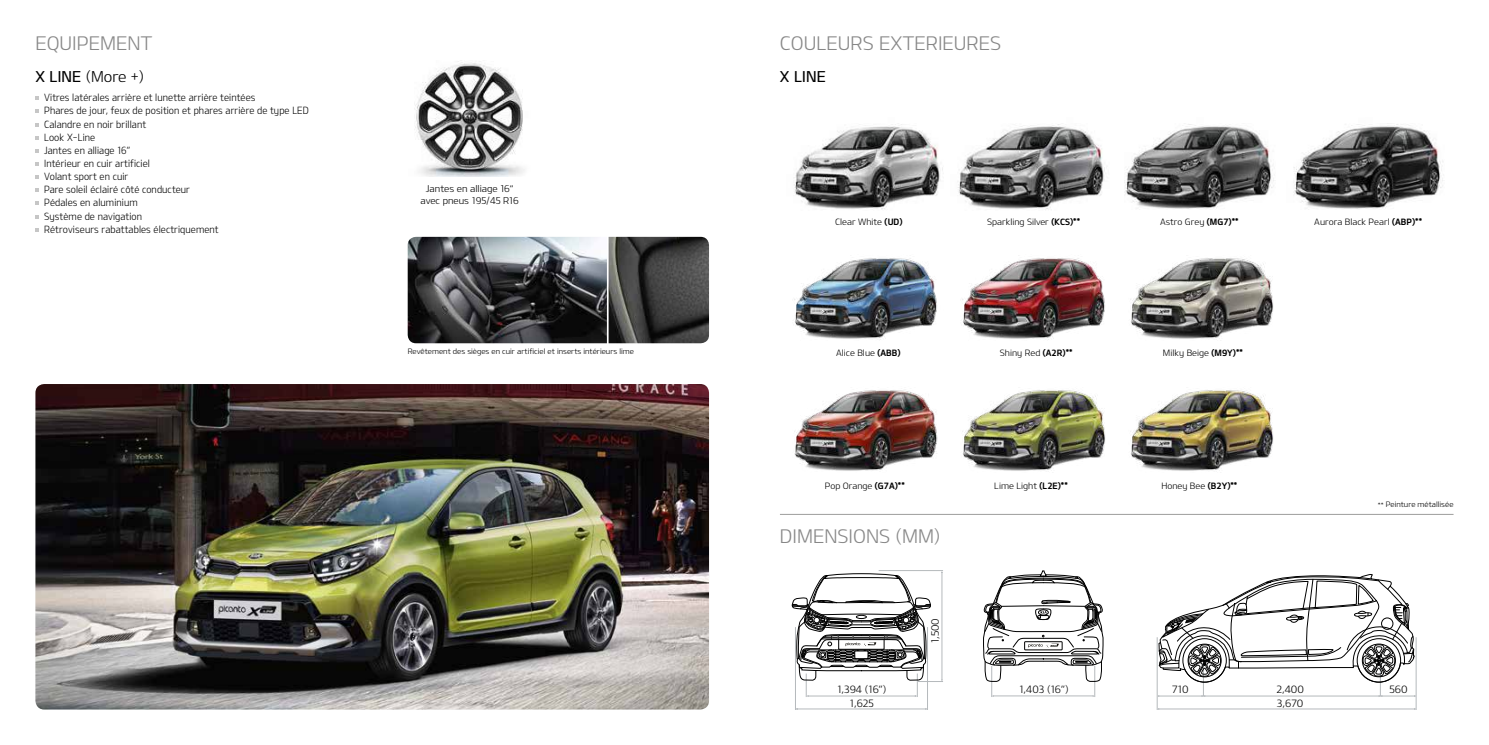
<style>
.page{position:relative;width:1489px;height:745px;background:#fff}
.page>*{position:absolute;margin:0;border:0;box-sizing:border-box;transform-origin:0 0}
.t1{font:18.75px "KIAOTFL";color:#878787}
.t2{font:15px "KIAOTFL";color:#000}
.t3{font:15px "KIAOTFM";color:#000}
.t4{font:10.12px/13.6px "KIAOTFL";color:#000;text-align:center}
.t5{font:10px/13.1px "KIAOTFL";letter-spacing:.01em;color:#000;scale:.9 1}
.t6{font:9.38px/11.2px "KIAOTFL";color:#000;text-align:center}
.t7{font:8.75px "Design KOTFL";color:#000}
.t8{font:7.5px "KIAOTFL";color:#000}
.s1{font-family:"KIAOTFM"}
.s2{font-family:"Design KOTFB"}
</style>
<div class="page">
<svg style="left:35px;top:96px;width:4px;height:4px"></svg>
<svg style="left:35px;top:110px;width:4px;height:3px"></svg>
<svg style="left:35px;top:123px;width:4px;height:3px"></svg>
<svg style="left:35px;top:136px;width:4px;height:3px"></svg>
<svg style="left:35px;top:149px;width:4px;height:3px"></svg>
<svg style="left:35px;top:162px;width:4px;height:3px"></svg>
<svg style="left:35px;top:175px;width:4px;height:4px"></svg>
<svg style="left:35px;top:188px;width:4px;height:4px"></svg>
<svg style="left:35px;top:201px;width:4px;height:4px"></svg>
<svg style="left:35px;top:215px;width:4px;height:3px"></svg>
<svg style="left:35px;top:228px;width:4px;height:3px"></svg>
<img style="left:407px;top:237px;width:302px;height:106px">
<img style="left:414px;top:61px;width:111px;height:115px">
<img style="left:794px;top:258px;width:143px;height:82px">
<img style="left:1130px;top:258px;width:143px;height:81px">
<img style="left:962px;top:258px;width:143px;height:82px">
<img style="left:794px;top:390px;width:311px;height:81px">
<img style="left:1130px;top:390px;width:143px;height:81px">
<hr style="left:991px;top:665px;width:1px;height:31px;background:#b5b9bc">
<hr style="left:1094px;top:665px;width:1px;height:31px;background:#b5b9bc">
<hr style="left:993px;top:695px;width:100px;height:1px;background:#b5b9bc">
<hr style="left:795px;top:708px;width:131px;height:1px;background:#b5b9bc">
<hr style="left:795px;top:626px;width:1px;height:83px;background:#b5b9bc">
<hr style="left:927px;top:626px;width:1px;height:83px;background:#b5b9bc">
<hr style="left:1158px;top:695px;width:257px;height:1px;background:#b5b9bc">
<hr style="left:1158px;top:708px;width:257px;height:1px;background:#b5b9bc">
<hr style="left:1202px;top:654px;width:1px;height:41px;background:#b5b9bc">
<hr style="left:1379px;top:654px;width:1px;height:41px;background:#b5b9bc">
<hr style="left:1156px;top:636px;width:1px;height:73px;background:#b5b9bc">
<hr style="left:1415px;top:636px;width:1px;height:73px;background:#b5b9bc">
<svg style="left:1157px;top:574px;width:257px;height:108px"></svg>
<svg style="left:791px;top:570px;width:152px;height:126px"></svg>
<svg style="left:983px;top:570px;width:120px;height:112px"></svg>
<img style="left:35px;top:384px;width:674px;height:325px">
<hr style="left:780px;top:513px;width:673px;height:1px;background:#9d9d9c">
<img style="left:794px;top:124px;width:149px;height:86px">
<img style="left:1124px;top:123px;width:319px;height:86px">
<img style="left:958px;top:124px;width:147px;height:85px">
<h1 class="t1" style="left:35px;top:31px;width:119px">EQUIPEMENT</h1>
<h2 class="t2" style="left:35px;top:67px;width:110px"><span class="s1">X LINE</span> (More +)</h2>
<p class="t5" style="left:44px;top:91px;width:295px">Vitres latérales arrière et lunette arrière teintées<br>Phares de jour, feux de position et phares arrière de type LED<br>Calandre en noir brillant<br>Look X-Line<br>Jantes en alliage 16”<br>Intérieur en cuir artificiel<br>Volant sport en cuir<br>Pare soleil éclairé côté conducteur<br>Pédales en aluminium<br>Système de navigation<br>Rétroviseurs rabattables électriquement</p>
<p class="t6" style="left:420px;top:183px;width:100px">Jantes en alliage 16“ avec pneus 195/45 R16</p>
<p class="t8" style="left:407px;top:346px;width:228px">Revêtement des sièges en cuir artificiel et inserts intérieurs lime</p>
<h1 class="t1" style="left:780px;top:31px;width:223px">COULEURS EXTERIEURES</h1>
<h2 class="t3" style="left:780px;top:67px;width:47px">X LINE</h2>
<p class="t7" style="left:835px;top:216px;width:69px">Clear White <span class="s2">(UD)</span></p>
<p class="t7" style="left:987px;top:216px;width:94px">Sparkling Silver <span class="s2">(KCS)**</span></p>
<p class="t7" style="left:1159px;top:216px;width:80px">Astro Grey <span class="s2">(MG7)**</span></p>
<p class="t7" style="left:1314px;top:216px;width:109px">Aurora Black Pearl <span class="s2">(ABP)**</span></p>
<p class="t7" style="left:836px;top:346px;width:66px">Alice Blue <span class="s2">(ABB)</span></p>
<p class="t7" style="left:999px;top:346px;width:74px">Shiny Red <span class="s2">(A2R)**</span></p>
<p class="t7" style="left:1162px;top:346px;width:81px">Milky Beige <span class="s2">(M9Y)**</span></p>
<p class="t7" style="left:824px;top:480px;width:81px">Pop Orange <span class="s2">(G7A)**</span></p>
<p class="t7" style="left:994px;top:480px;width:75px">Lime Light <span class="s2">(L2E)**</span></p>
<p class="t7" style="left:1161px;top:480px;width:77px">Honey Bee <span class="s2">(B2Y)**</span></p>
<h1 class="t1" style="left:780px;top:523px;width:162px">DIMENSIONS (MM)</h1>
<p class="t4" style="left:927px;top:642px;width:27px;rotate:-90deg">1,500</p>
<p class="t8" style="left:1377px;top:499px;width:77px">** Peinture métallisée</p>
<p class="t4" style="left:837px;top:681px;width:50px">1,394 (16”)<br>1,625</p>
<p class="t4" style="left:1172px;top:681px;width:18px">710</p>
<p class="t4" style="left:1276px;top:681px;width:29px">2,400</p>
<p class="t4" style="left:1389px;top:681px;width:20px">560</p>
<p class="t4" style="left:1019px;top:681px;width:51px">1,403 (16”)</p>
<p class="t4" style="left:1276px;top:695px;width:28px">3,670</p>
</div>
